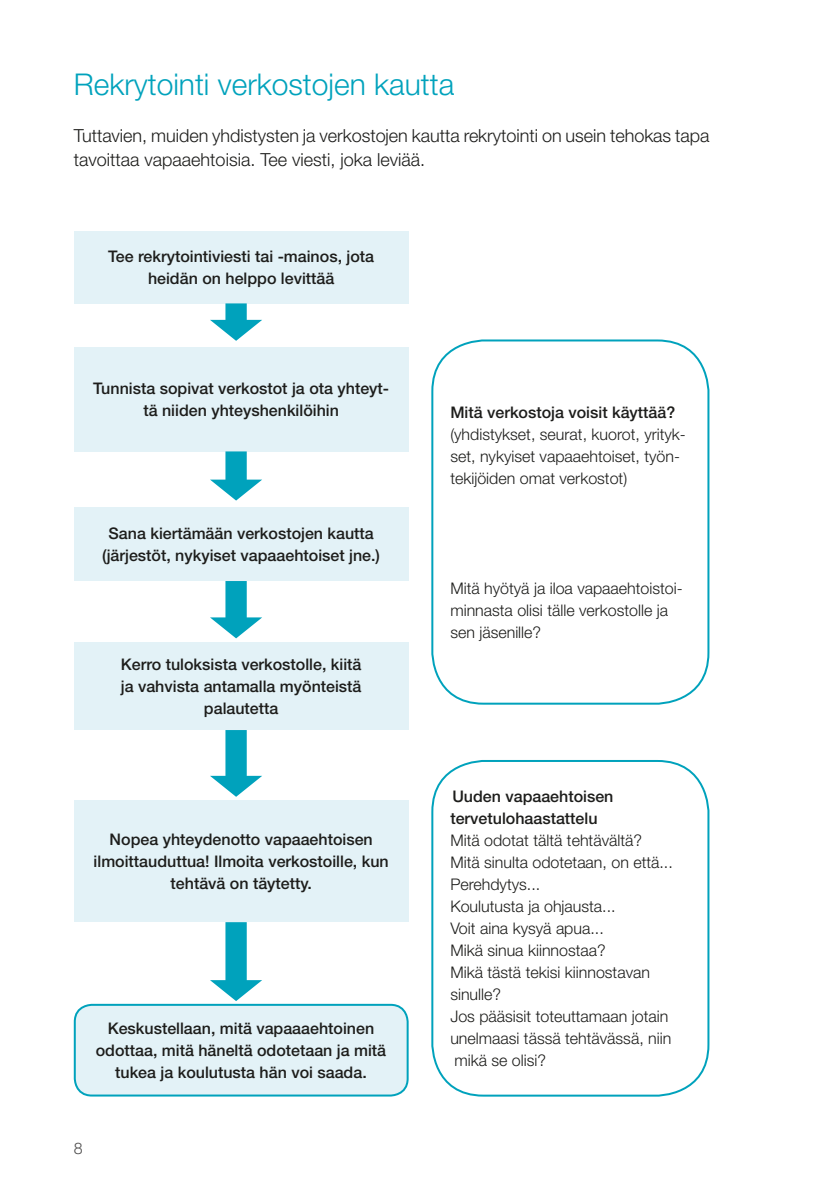
<style>
.page{position:relative;width:840px;height:1191px;background:#fff}
.page>*{position:absolute;margin:0;border:0;box-sizing:border-box;transform-origin:0 0}
.t1{font:300 30px "Helvetica Neue LT Std";color:#00a2bc}
.t2{font:300 18px/24px "Helvetica Neue LT Std";color:#1d1d1b}
.t3{font:500 16px/22px "Helvetica Neue LT Std";color:#1d1d1b;text-align:center}
.t4{font:300 16px/22px "Helvetica Neue LT Std";color:#1d1d1b}
.t5{font:300 16px "Helvetica Neue LT Std";color:#4d4c4c}
</style>
<div class="page">
<div style="left:74px;top:801px;width:334px;height:121px;background:#e3f2f7"></div>
<div style="left:75px;top:1004px;width:332px;height:91px;background:#e3f2f7;border-radius:17px"></div>
<div style="left:74px;top:1003px;width:334px;height:93px;border:2px solid #00a2bc;border-radius:17px"></div>
<div style="left:431px;top:339px;width:278px;height:365px;border:2px solid #00a2bc;border-radius:51px"></div>
<div style="left:431px;top:760px;width:278px;height:336px;border:2px solid #00a2bc;border-radius:51px"></div>
<svg style="left:74px;top:231px;width:334px;height:110px"></svg>
<svg style="left:74px;top:347px;width:334px;height:153px"></svg>
<svg style="left:74px;top:507px;width:334px;height:290px"></svg>
<svg style="left:210px;top:922px;width:52px;height:79px"></svg>
<h1 class="t1" style="left:74px;top:66px;width:382px">Rekrytointi verkostojen kautta</h1>
<p class="t2" style="left:74px;top:123px;width:637px">Tuttavien, muiden yhdistysten ja verkostojen kautta rekrytointi on usein tehokas tapa tavoittaa vapaaehtoisia. Tee viesti, joka leviää.</p>
<p class="t3" style="left:108px;top:245px;width:267px">Tee rekrytointiviesti tai -mainos, jota heidän on helppo levittää</p>
<p class="t3" style="left:93px;top:377px;width:297px">Tunnista sopivat verkostot ja ota yhteyt&shy;tä niiden yhteyshenkilöihin</p>
<p class="t3" style="left:102px;top:522px;width:279px">Sana kiertämään verkostojen kautta (järjestöt, nykyiset vapaaehtoiset jne.)</p>
<p class="t3" style="left:121px;top:653px;width:242px">Kerro tuloksista verkostolle, kiitä ja vahvista antamalla myönteistä palautetta</p>
<p class="t3" style="left:94px;top:828px;width:296px">Nopea yhteydenotto vapaaehtoisen ilmoittauduttua! Ilmoita verkostoille, kun tehtävä on täytetty.</p>
<p class="t3" style="left:96px;top:1017px;width:292px">Keskustellaan, mitä vapaaaehtoinen odottaa, mitä häneltä odotetaan ja mitä tukea ja koulutusta hän voi saada.</p>
<p class="t5" style="left:74px;top:1138px;width:10px">8</p>
<p class="t3" style="left:450px;top:401px;width:226px">Mitä verkostoja voisit käyttää?</p>
<p class="t4" style="left:450px;top:423px;width:237px">(yhdistykset, seurat, kuorot, yrityk&shy;set, nykyiset vapaaehtoiset, työn&shy;tekijöiden omat verkostot)</p>
<p class="t4" style="left:450px;top:577px;width:234px">Mitä hyötyä ja iloa vapaaehtoistoi&shy;minnasta olisi tälle verkostolle ja sen jäsenille?</p>
<p class="t3" style="left:450px;top:785px;width:164px;text-align:left">Uuden vapaaehtoisen tervetulohaastattelu</p>
<p class="t4" style="left:450px;top:829px;width:224px">Mitä odotat tältä tehtävältä?<br>Mitä sinulta odotetaan, on että...<br>Perehdytys...<br>Koulutusta ja ohjausta...<br>Voit aina kysyä apua...<br>Mikä sinua kiinnostaa?<br>Mikä tästä tekisi kiinnostavan sinulle?<br>Jos pääsisit toteuttamaan jotain unelmaasi tässä tehtävässä, niin mikä se olisi?</p>
</div>
